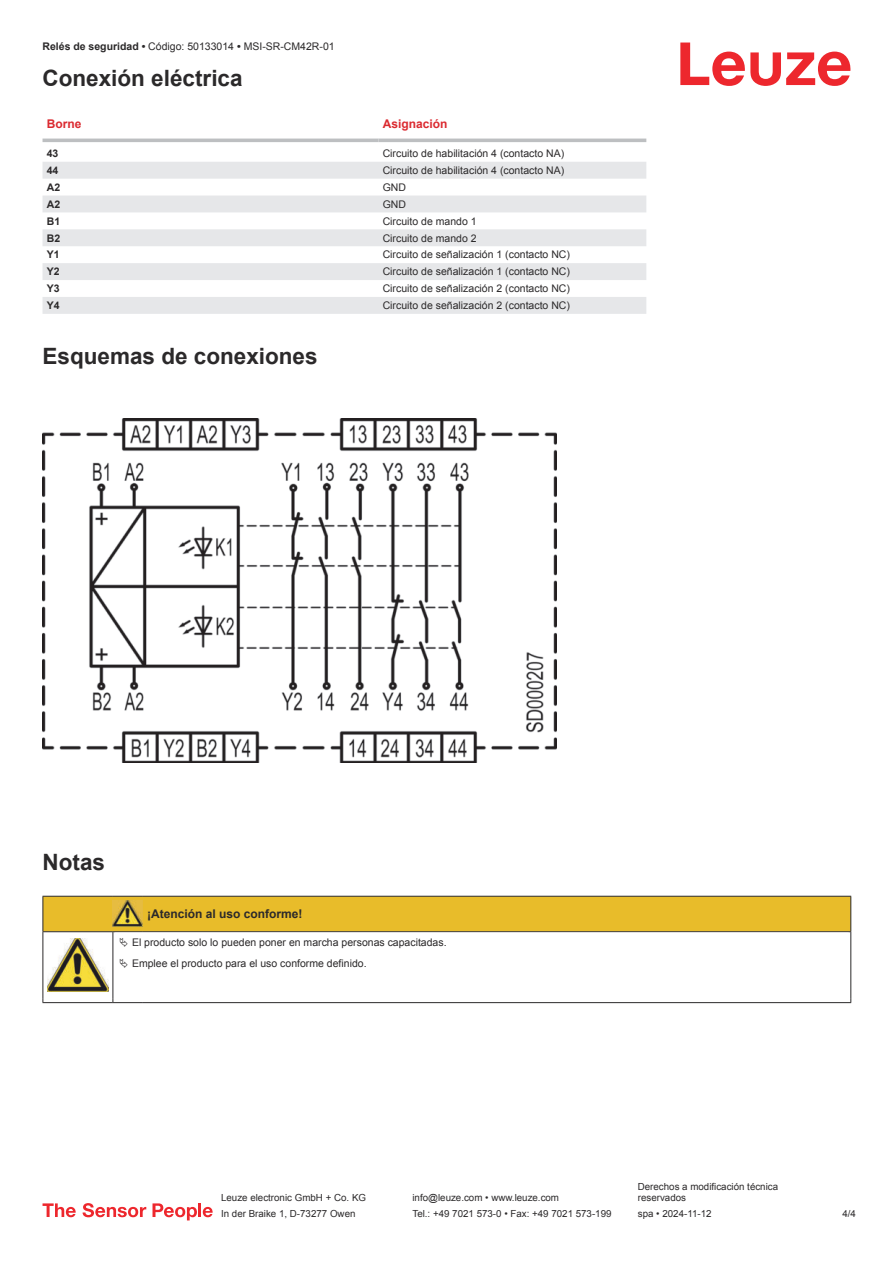
<style>
.page{position:relative;width:893px;height:1263px;background:#fff}
.page>*{position:absolute;margin:0;border:0;box-sizing:border-box;transform-origin:0 0}
.t1{font:700 22.5px "Arial";color:#2b292a}
.t2{font:700 12px "Arial";color:#2b292a}
.t3{font:700 12px "Arial";color:#db2a30}
.t4{font:10.5px/20.2px "Arial";color:#2b292a}
.t5{font:700 10.5px "Arial";color:#2b292a}
.t6{font:9.75px/11.7px "Arial";color:#2b292a}
.s1{font-weight:700}
</style>
<div class="page">
<svg style="left:680px;top:43px;width:170px;height:43px"></svg>
<svg style="left:43px;top:138px;width:603px;height:1px"></svg>
<svg style="left:43px;top:162px;width:603px;height:152px;fill:#e6e7e9"></svg>
<hr style="left:43px;top:139px;width:335px;height:3px;background:#bdbfc1">
<hr style="left:378px;top:139px;width:268px;height:3px;background:#bdbfc1">
<svg style="left:43px;top:1203px;width:33px;height:14px"></svg>
<svg style="left:83px;top:1203px;width:63px;height:14px"></svg>
<svg style="left:153px;top:1203px;width:44px;height:17px"></svg>
<hr style="left:198px;top:1203px;width:3px;height:14px;background:#ed272d">
<svg style="left:203px;top:1207px;width:10px;height:10px"></svg>
<img style="left:43px;top:419px;width:513px;height:344px">
<hr style="left:43px;top:932px;width:1px;height:66px;background:#2b292a">
<hr style="left:113px;top:932px;width:1px;height:66px;background:#2b292a">
<hr style="left:850px;top:932px;width:1px;height:66px;background:#2b292a">
<hr style="left:43px;top:1002px;width:70px;height:1px;background:#2b292a">
<hr style="left:113px;top:1002px;width:30px;height:1px;background:#2b292a">
<hr style="left:143px;top:1002px;width:708px;height:1px;background:#2b292a">
<img style="left:47px;top:973px;width:61px;height:19px">
<svg style="left:43px;top:896px;width:808px;height:77px"></svg>
<p class="t4" style="left:43px;top:37px;width:294px"><span class="s1">Relés de seguridad •</span> Código: 50133014 <span class="s1">•</span> MSI-SR-CM42R-01</p>
<h1 class="t1" style="left:43px;top:70px;width:202px">Conexión eléctrica</h1>
<p class="t3" style="left:47px;top:119px;width:36px">Borne</p>
<p class="t3" style="left:383px;top:119px;width:66px">Asignación</p>
<p class="t5" style="left:47px;top:149px;width:13px">43</p>
<p class="t4" style="left:383px;top:143px;width:183px">Circuito de habilitación 4 (contacto NA)</p>
<p class="t5" style="left:47px;top:166px;width:13px">44</p>
<p class="t4" style="left:383px;top:160px;width:183px">Circuito de habilitación 4 (contacto NA)</p>
<p class="t5" style="left:47px;top:183px;width:15px">A2</p>
<p class="t4" style="left:383px;top:178px;width:25px">GND</p>
<p class="t5" style="left:47px;top:200px;width:15px">A2</p>
<p class="t4" style="left:383px;top:195px;width:25px">GND</p>
<p class="t5" style="left:47px;top:217px;width:15px">B1</p>
<p class="t4" style="left:383px;top:212px;width:95px">Circuito de mando 1</p>
<p class="t5" style="left:47px;top:234px;width:15px">B2</p>
<p class="t4" style="left:383px;top:229px;width:95px">Circuito de mando 2</p>
<p class="t5" style="left:47px;top:251px;width:14px">Y1</p>
<p class="t4" style="left:383px;top:245px;width:189px">Circuito de señalización 1 (contacto NC)</p>
<p class="t5" style="left:47px;top:268px;width:14px">Y2</p>
<p class="t4" style="left:383px;top:261px;width:189px">Circuito de señalización 1 (contacto NC)</p>
<p class="t5" style="left:47px;top:285px;width:14px">Y3</p>
<p class="t4" style="left:383px;top:278px;width:189px">Circuito de señalización 2 (contacto NC)</p>
<p class="t5" style="left:47px;top:301px;width:14px">Y4</p>
<p class="t4" style="left:383px;top:295px;width:189px">Circuito de señalización 2 (contacto NC)</p>
<h1 class="t1" style="left:43px;top:348px;width:277px">Esquemas de conexiones</h1>
<h1 class="t1" style="left:43px;top:853px;width:64px">Notas</h1>
<p class="t2" style="left:147px;top:909px;width:157px">¡Atención al uso conforme!</p>
<p class="t4" style="left:132px;top:934px;width:316px">El producto solo lo pueden poner en marcha personas capacitadas.<br>Emplee el producto para el uso conforme definido.</p>
<p class="t6" style="left:221px;top:1193px;width:146px">Leuze electronic GmbH + Co. KG</p>
<p class="t6" style="left:412px;top:1193px;width:148px">info@leuze.com • www.leuze.com</p>
<p class="t6" style="left:638px;top:1181px;width:142px">Derechos a modificación técnica reservados</p>
<p class="t6" style="left:221px;top:1209px;width:136px">In der Braike 1, D-73277 Owen</p>
<p class="t6" style="left:412px;top:1209px;width:201px">Tel.: +49 7021 573-0 • Fax: +49 7021 573-199</p>
<p class="t6" style="left:638px;top:1209px;width:75px">spa • 2024-11-12</p>
<p class="t6" style="left:842px;top:1209px;width:15px">4 /4</p>
</div>
